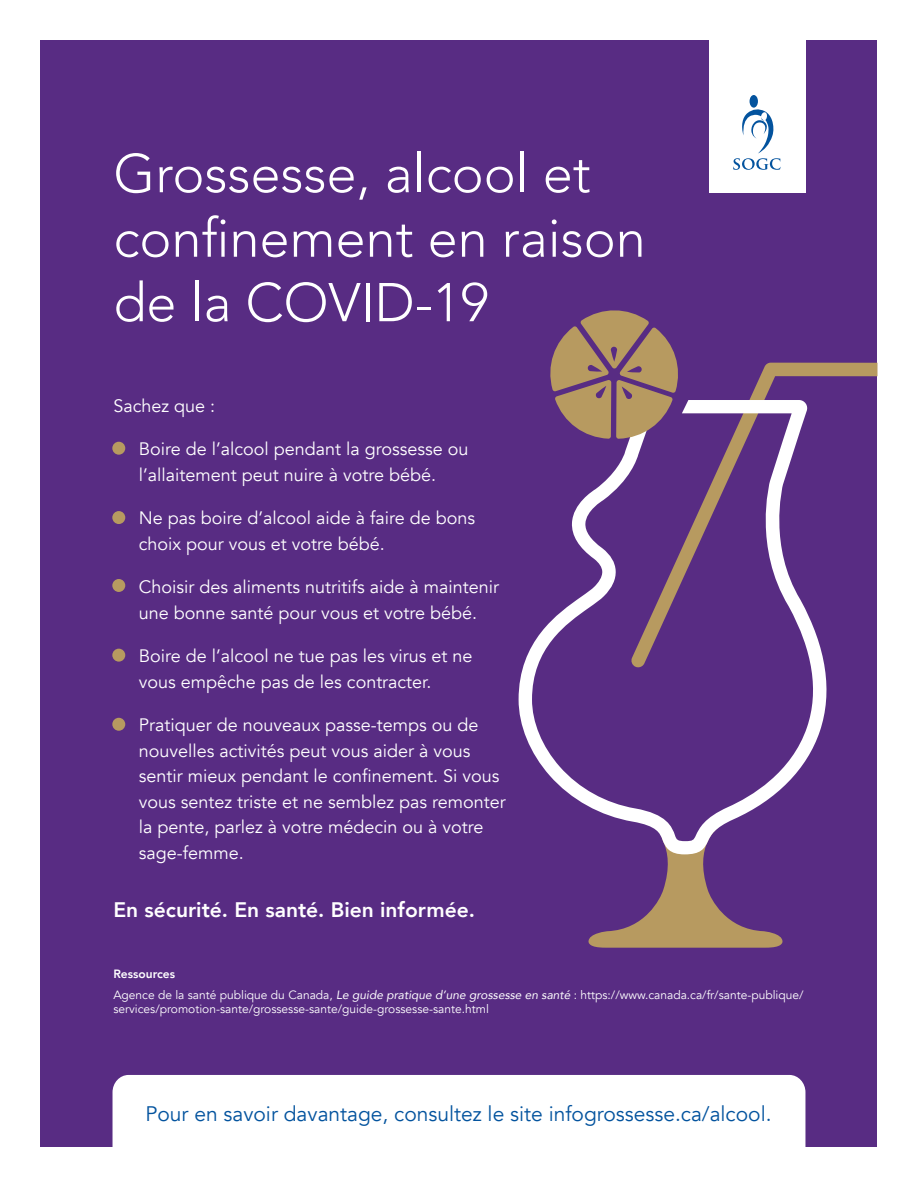
<style>
.page{position:relative;width:918px;height:1188px;background:#fff}
.page>*{position:absolute;margin:0;border:0;box-sizing:border-box;transform-origin:0 0}
.t1{font:300 54px/64.5px "Avenir";color:#fff}
.t2{font:21px "Avenir";color:#03539e}
.t3{font:800 21px "Avenir";color:#fff}
.t4{font:18px/25.5px "Avenir";color:#fff}
.t5{font:12px/14.4px "Avenir";color:#fff}
.t6{font:800 12px "Avenir";color:#fff}
.s1{font-style:italic}
</style>
<div class="page">
<div style="left:40px;top:40px;width:838px;height:1108px;background:#582c83"></div>
<div style="left:113px;top:1075px;width:692px;height:73px;background:#fff"></div>
<div style="left:709px;top:40px;width:97px;height:153px;background:#fff"></div>
<div style="left:750px;top:95px;width:8px;height:13px;background:#03539e;border-radius:50%"></div>
<svg style="left:733px;top:109px;width:47px;height:61px"></svg>
<svg style="left:749px;top:363px;width:129px;height:304px"></svg>
<svg style="left:588px;top:854px;width:195px;height:94px"></svg>
<svg style="left:519px;top:400px;width:314px;height:454px"></svg>
<svg style="left:546px;top:310px;width:136px;height:129px"></svg>
<div style="left:112px;top:718px;width:13px;height:13px;background:#b79a60;border-radius:50%"></div>
<div style="left:112px;top:649px;width:13px;height:13px;background:#b79a60;border-radius:50%"></div>
<div style="left:112px;top:579px;width:13px;height:13px;background:#b79a60;border-radius:50%"></div>
<div style="left:112px;top:511px;width:13px;height:13px;background:#b79a60;border-radius:50%"></div>
<div style="left:112px;top:442px;width:13px;height:13px;background:#b79a60;border-radius:50%"></div>
<p class="t1" style="left:113px;top:141px;width:534px">Grossesse, alcool et confinement en raison de la COVID-19</p>
<p class="t4" style="left:113px;top:393px;width:103px">Sachez que :</p>
<p class="t4" style="left:139px;top:437px;width:331px">Boire de l’alcool pendant la grossesse ou l’allaitement peut nuire à votre bébé.</p>
<p class="t4" style="left:139px;top:506px;width:338px">Ne pas boire d’alcool aide à faire de bons choix pour vous et votre bébé.</p>
<p class="t4" style="left:139px;top:575px;width:362px">Choisir des aliments nutritifs aide à maintenir une bonne santé pour vous et votre bébé.</p>
<p class="t4" style="left:139px;top:644px;width:335px">Boire de l’alcool ne tue pas les virus et ne vous empêche pas de les contracter.</p>
<p class="t4" style="left:139px;top:713px;width:368px">Pratiquer de nouveaux passe-temps ou de nouvelles activités peut vous aider à vous sentir mieux pendant le confinement. Si vous vous sentez triste et ne semblez pas remonter la pente, parlez à votre médecin ou à votre sage-femme.</p>
<p class="t3" style="left:113px;top:894px;width:363px">En sécurité. En santé. Bien informée.</p>
<p class="t6" style="left:113px;top:964px;width:63px">Ressources</p>
<p class="t5" style="left:113px;top:988px;width:692px">Agence de la santé publique du Canada, <span class="s1">Le guide pratique d’une grossesse en santé</span> : https://www.canada.ca/fr/sante-publique/ services/promotion-sante/grossesse-sante/guide-grossesse-sante.html</p>
<p class="t2" style="left:145px;top:1101px;width:628px">Pour en savoir davantage, consultez le site infogrossesse.ca/alcool.</p>
</div>
